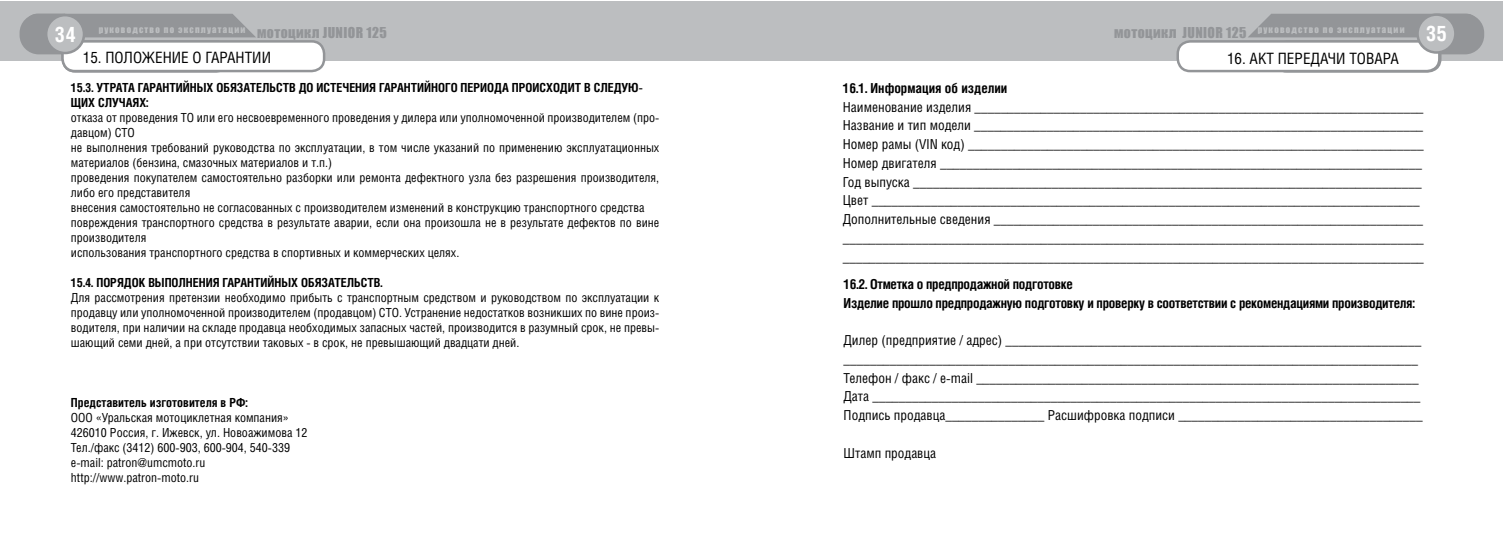
<style>
.page{position:relative;width:1503px;height:541px;background:#fff}
.page>*{position:absolute;margin:0;border:0;box-sizing:border-box;transform-origin:0 0}
.t1{font:700 21.25px "Helios Cond";color:#fff}
.t2{font:15.62px "Helios Cond";color:#000}
.t3{font:13.75px/18.8px "Helios Cond";color:#000}
.t4{font:700 13.75px/18.8px "Helios Cond";letter-spacing:-.02em;color:#000}
.t5{font:13.75px "Impact";letter-spacing:.03em;color:#939598}
.t6{font:700 13.75px "Helios Cond";color:#000}
.t7{font:12.5px/15px "Helios Cond";color:#000}
.t8{font:700 12.5px/15px "Helios Cond";color:#000}
.t9{font:8.75px "Impact";letter-spacing:.14em;color:#bcbec0}
</style>
<div class="page">
<div style="left:0;top:1px;width:751px;height:59px;background:#bcbec0"></div>
<svg style="left:20px;top:14px;width:236px;height:40px;background:#999b9d"></svg>
<div style="left:751px;top:1px;width:751px;height:59px;background:#bcbec0"></div>
<svg style="left:1248px;top:14px;width:236px;height:40px;background:#989a9d"></svg>
<div style="left:1273px;top:40px;width:168px;height:33px;border:2px solid #939598;border-radius:12px"></div>
<div style="left:61px;top:40px;width:169px;height:33px;border:2px solid #939598;border-radius:12px"></div>
<div style="left:1418px;top:15px;width:38px;height:38px;background:#939598;border-radius:50%"></div>
<div style="left:1417px;top:14px;width:40px;height:40px;border:2px solid #939598;border-radius:50%"></div>
<div style="left:62px;top:41px;width:262px;height:30px;background:#fff;border-radius:12px"></div>
<div style="left:61px;top:40px;width:264px;height:32px;border:2px solid #939598;border-radius:12px"></div>
<div style="left:46px;top:15px;width:38px;height:38px;background:#bcbec0;border-radius:50%"></div>
<div style="left:45px;top:14px;width:40px;height:40px;border:2px solid #939598;border-radius:50%"></div>
<div style="left:1177px;top:41px;width:262px;height:30px;background:#fff;border-radius:12px"></div>
<div style="left:1176px;top:40px;width:264px;height:32px;border:2px solid #939598;border-radius:12px"></div>
<div style="left:1417px;top:15px;width:38px;height:37px;background:#bcbec0;border-radius:50%"></div>
<div style="left:1416px;top:13px;width:40px;height:41px;border:2px solid #939598;border-radius:50%"></div>
<h1 class="t1" style="left:55px;top:21px;width:23px">34</h1>
<h1 class="t1" style="left:1425px;top:21px;width:23px">35</h1>
<p class="t2" style="left:1227px;top:49px;width:173px">16. Акт п ередачи товара</p>
<p class="t6" style="left:843px;top:80px;width:166px">16.1. Информация об изделии</p>
<p class="t3" style="left:843px;top:97px;width:582px">Наименование изделия ____________________________________________________________________ Название и тип модели ____________________________________________________________________ Номер рамы (VIN код) _____________________________________________________________________ Номер двигателя _________________________________________________________________________ Год выпуска _____________________________________________________________________________ Цвет ___________________________________________________________________________________ Дополнительные сведения _________________________________________________________________ ________________________________________________________________________________________ ________________________________________________________________________________________</p>
<p class="t4" style="left:843px;top:274px;width:573px">16.2. Отметка о предпродажной подготовке<br>Изделие прошло предпродажную подготовку и проверку в соответствии с рекомендациями производителя:</p>
<p class="t3" style="left:843px;top:330px;width:580px">Дилер (предприятие / адрес) _______________________________________________________________ _______________________________________________________________________________________ Телефон / факс / е-mail ___________________________________________________________________ Дата ___________________________________________________________________________________ Подпись продавца_______________ Р асшифровка подписи _____________________________________</p>
<p class="t3" style="left:843px;top:443px;width:94px">Штамп продавца</p>
<p class="t5" style="left:257px;top:22px;width:131px">мотоцикл JUNIOR 125</p>
<p class="t5" style="left:1114px;top:22px;width:134px">мотоцикл JUNIOR 125</p>
<p class="t9" style="left:99px;top:23px;width:148px">руководство по эксплуатации</p>
<p class="t9" style="left:1257px;top:23px;width:148px">руководство по эксплуатации</p>
<p class="t2" style="left:98px;top:49px;width:98px">ПР ДИСЛОВИЕ</p>
<p class="t2" style="left:1310px;top:49px;width:98px">ПРЕДИСЛОВИЕ</p>
<p class="t8" style="left:71px;top:79px;width:573px">15.3. УТРАТА ГАРАНТИЙ НЫХ ОБЯЗАТЕЛЬСТВ ДО ИСТЕЧЕНИЯ ГАРАНТИЙ НОГО ПЕРИОДА ПРОИСХОДИТ В СЛЕДУЮ-<br>ЩИХ СЛУЧАЯХ:</p>
<p class="t7" style="left:71px;top:109px;width:590px">отказа от проведения ТО или его несвоевременного проведения у дилера или уполномоченной производителем (про&shy;давцом) СТО<br>не выполнения требований руководства по эксплуатации, в том числе указаний по применению эксплуатационных материалов (бензина, смазочных материалов и т.п.)<br>проведения покупателем самостоятельно разборки или ремонта дефектного узла без разрешения производителя, либо его представителя<br>внесения самостоятельно не согласованных с производителем изменений в конструкцию транспортного средства повреждения транспортного средства в результате аварии, если она произошла не в результате дефектов по вине производителя<br>использования транспортного средства в спортивных и коммерческих целях.</p>
<p class="t8" style="left:71px;top:274px;width:313px">15.4. ПОРЯДОК ВЫПОЛНЕНИЯ ГАРАНТИЙНЫХ ОБЯЗАТЕЛЬСТВ.</p>
<p class="t7" style="left:71px;top:289px;width:590px">Для рассмотрения претензии необходимо прибыть с транспортным средством и руководством по эксплуатации к продавцу или уполномоченной производителем (продавцом) СТО</p>
<p class="t2" style="left:83px;top:48px;width:41px">15. ПОЛОЖЕНИЕОГАРАНТИИ</p>
<p class="t7" style="left:71px;top:304px;width:590px;text-align:justify;text-indent:328px">. Устранение недостатков возникших по вине произ&shy;водителя, при наличии на складе продавца необходимых запасных частей, производится в разумный срок, не превы&shy;шающий семи дней, а при отсутствии таковых - в срок, не превышающий двадцати дней.</p>
<p class="t8" style="left:71px;top:394px;width:178px">Представитель изготовителя в РФ:</p>
<p class="t7" style="left:71px;top:409px;width:7px">ООО</p>
<p class="t7" style="left:71px;top:409px;width:238px;text-indent:25px">«Уральская мотоциклетная компания» 426010 Россия, г. Ижевск, ул. Новоажимова 12<br>Тел./факс (3412) 600-903, 600-904, 540-339 e-mail: patron@umcmoto.ru http://www.patron-moto.ru</p>
</div>
